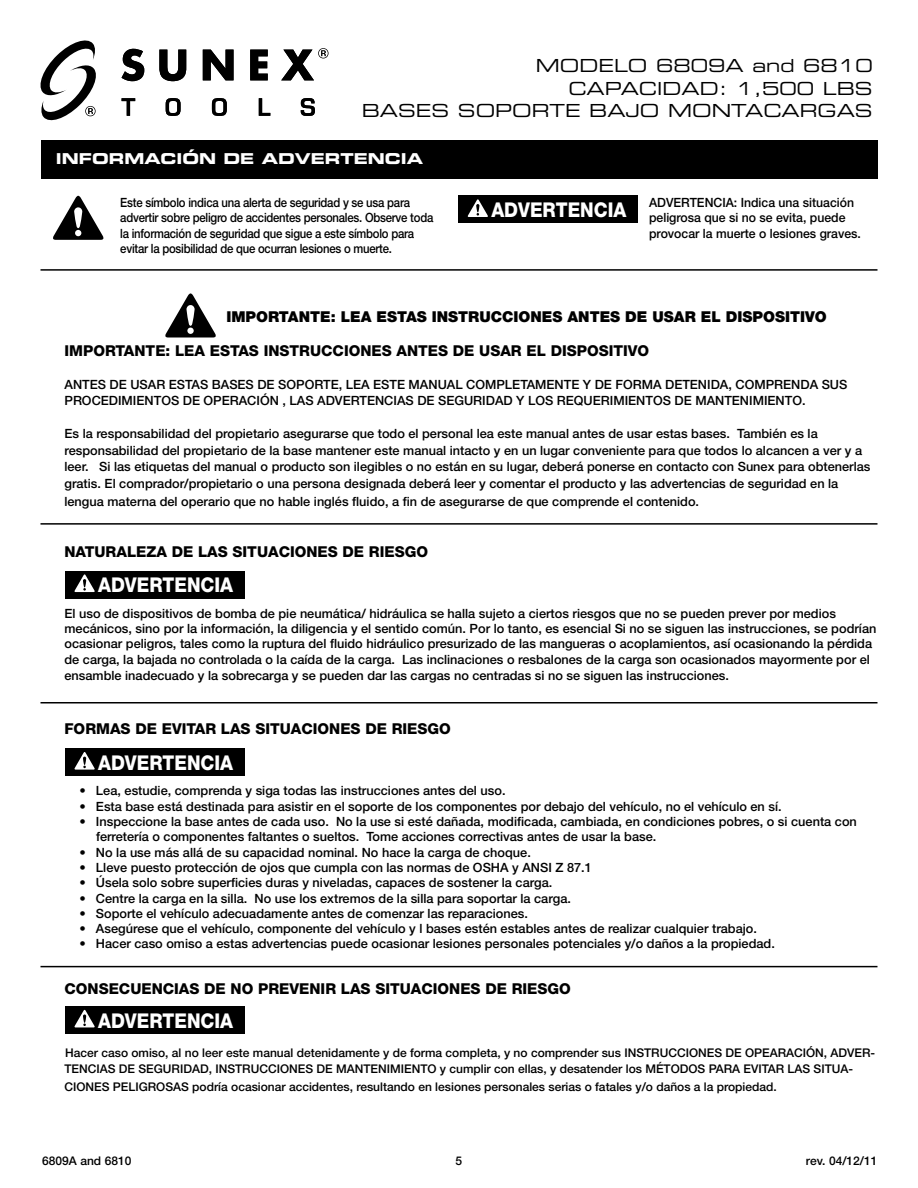
<style>
.page{position:relative;width:918px;height:1188px;background:#fff}
.page>*{position:absolute;margin:0;border:0;box-sizing:border-box;transform-origin:0 0}
.t1{font:800 20.4px "Helvetica Neue LT Std";color:#fff;scale:.9 1}
.t2{font:18px/22.5px "Eurostile LT Std Ex 2";color:#000;text-align:right}
.t3{font:800 15px "Helvetica Neue LT Std";color:#000}
.t4{font:900 15px "Helvetica Neue LT Std";color:#000}
.t5{font:15px "Eurostile LT Std Bold Ex 2";color:#fff}
.t6{font:500 12.75px/16.5px "Helvetica Neue LT Std";color:#000}
.t7{font:500 12.75px/15.3px "Helvetica Neue LT Std";letter-spacing:-.02em;color:#000;scale:.89 1}
.t8{font:500 12.75px/15.3px "Helvetica Neue LT Std";color:#000;scale:.96 1}
.t9{font:500 12px/16.5px "Helvetica Neue LT Std";color:#000}
</style>
<div class="page">
<div style="left:41px;top:140px;width:837px;height:38px;background:#000"></div>
<hr style="left:40px;top:269px;width:838px;height:2px;background:#000">
<hr style="left:40px;top:523px;width:838px;height:2px;background:#000">
<hr style="left:40px;top:702px;width:838px;height:2px;background:#000">
<hr style="left:40px;top:966px;width:838px;height:1px;background:#000">
<svg style="left:53px;top:196px;width:51px;height:44px"></svg>
<svg style="left:165px;top:293px;width:51px;height:45px"></svg>
<div style="left:187px;top:328px;width:7px;height:6px;background:#fff;border-radius:50%"></div>
<div style="left:459px;top:196px;width:179px;height:27px;background:#000"></div>
<svg style="left:467px;top:199px;width:21px;height:18px"></svg>
<div style="left:65px;top:571px;width:180px;height:27px;background:#000"></div>
<svg style="left:74px;top:574px;width:21px;height:18px"></svg>
<div style="left:65px;top:748px;width:180px;height:28px;background:#000"></div>
<svg style="left:74px;top:752px;width:21px;height:18px"></svg>
<div style="left:65px;top:1006px;width:180px;height:28px;background:#000"></div>
<svg style="left:74px;top:1010px;width:21px;height:17px"></svg>
<svg style="left:122px;top:98px;width:13px;height:18px"></svg>
<svg style="left:166px;top:98px;width:15px;height:18px"></svg>
<svg style="left:212px;top:98px;width:15px;height:18px"></svg>
<svg style="left:259px;top:98px;width:11px;height:18px"></svg>
<svg style="left:301px;top:98px;width:14px;height:18px"></svg>
<svg style="left:122px;top:49px;width:22px;height:32px"></svg>
<svg style="left:159px;top:50px;width:27px;height:31px"></svg>
<svg style="left:203px;top:50px;width:31px;height:30px"></svg>
<svg style="left:250px;top:50px;width:18px;height:30px"></svg>
<svg style="left:281px;top:48px;width:48px;height:32px"></svg>
<svg style="left:40px;top:40px;width:56px;height:80px"></svg>
<h2 class="t2" style="left:362px;top:54px;width:512px">MODELO 6809A and 6810<br>CAPACIDAD: 1,500 LBS<br>BASES SOPORTE BAJO MONTACARGAS</h2>
<p class="t5" style="left:56px;top:148px;width:184px">INFORMACIÓN DE</p>
<p class="t5" style="left:262px;top:148px;width:163px">ADVERTENCIA</p>
<p class="t7" style="left:120px;top:195px;width:353px">Este símbolo indica una alerta de seguridad y se usa para advertir sobre peligro de accidentes personales. Observe toda la información de seguridad que sigue a este símbolo para evitar la posibilidad de que ocurran lesiones o muerte.</p>
<p class="t8" style="left:649px;top:195px;width:222px">ADVERTENCIA: Indica una situación peligrosa que si no se evita, puede provocar la muerte o lesiones graves.</p>
<h1 class="t1" style="left:491px;top:198px;width:152px">ADVERTENCIA</h1>
<p class="t4" style="left:226px;top:307px;width:602px">IMPORTANTE: LEA ESTAS INSTRUCCIONES ANTES DE USAR EL DISPOSITIVO</p>
<p class="t3" style="left:64px;top:341px;width:586px">IMPORTANTE: LEA ESTAS INSTRUCCIONES ANTES DE USAR EL DISPOSITIVO</p>
<p class="t6" style="left:64px;top:376px;width:784px">ANTES DE USAR ESTAS BASES DE SOPORTE, LEA ESTE MANUAL COMPLETAMENTE Y DE FORMA DETENIDA, COMPRENDA SUS<br>PROCEDIMIENTOS DE OPERACIÓN , LAS ADVERTENCIAS DE SEGURIDAD Y LOS REQUERIMIENTOS DE MANTENIMIENTO.</p>
<p class="t6" style="left:64px;top:425px;width:807px">Es la responsabilidad del propietario asegurarse que todo el personal lea este manual antes de usar estas bases. También es la responsabilidad del propietario de la base mantener este manual intacto y en un lugar conveniente para que todos lo alcancen a ver y a leer. Si las etiquetas del manual o producto son ilegibles o no están en su lugar, deberá ponerse en contacto con Sunex para obtenerlas gratis. El comprador/propietario o una persona designada deberá leer y comentar el producto y las advertencias de seguridad en la</p>
<p class="t6" style="left:64px;top:493px;width:636px">lengua materna del operario que no hable inglés fluido, a fin de asegurarse de que comprende el contenido.</p>
<p class="t3" style="left:64px;top:543px;width:365px">NATURALEZA DE LAS SITUACIONES DE RIESGO</p>
<h1 class="t1" style="left:98px;top:573px;width:152px">ADVERTENCIA</h1>
<p class="t6" style="left:64px;top:606px;width:813px;line-height:15.3px">El uso de dispositivos de bomba de pie neumática/ hidráulica se halla sujeto a ciertos riesgos que no se pueden prever por medios mecánicos, sino por la información, la diligencia y el sentido común. Por lo tanto, es esencial Si no se siguen las instrucciones, se podrían ocasionar peligros, tales como la ruptura del fluido hidráulico presurizado de las mangueras o acoplamientos, así ocasionando la pérdida de carga, la bajada no controlada o la caída de la carga. Las inclinaciones o resbalones de la carga son ocasionados mayormente por el</p>
<p class="t6" style="left:64px;top:667px;width:666px">ensamble inadecuado y la sobrecarga y se pueden dar las cargas no centradas si no se siguen las instrucciones.</p>
<p class="t3" style="left:64px;top:720px;width:388px">FORMAS DE EVITAR LAS SITUACIONES DE RIESGO</p>
<h1 class="t1" style="left:98px;top:750px;width:152px">ADVERTENCIA</h1>
<p class="t6" style="left:79px;top:783px;width:428px">• Lea, estudie, comprenda y siga todas las instrucciones antes del uso.</p>
<p class="t6" style="left:79px;top:798px;width:704px">• Esta base está destinada para asistir en el soporte de los componentes por debajo del vehículo, no el vehículo en sí.</p>
<p class="t6" style="left:96px;top:814px;width:762px;line-height:15.3px;text-indent:-17px">• Inspeccione la base antes de cada uso. No la use si esté dañada, modificada, cambiada, en condiciones pobres, o si cuenta con ferretería o componentes faltantes o sueltos. Tome acciones correctivas antes de usar la base.</p>
<p class="t6" style="left:79px;top:844px;width:453px">• No la use más allá de su capacidad nominal. No hace la carga de choque.</p>
<p class="t6" style="left:79px;top:859px;width:514px">• Lleve puesto protección de ojos que cumpla con las normas de OSHA y ANSI Z 87.1</p>
<p class="t6" style="left:79px;top:874px;width:474px">• Úsela solo sobre superficies duras y niveladas, capaces de sostener la carga.</p>
<p class="t6" style="left:79px;top:890px;width:493px">• Centre la carga en la silla. No use los extremos de la silla para soportar la carga.</p>
<p class="t6" style="left:79px;top:905px;width:450px">• Soporte el vehículo adecuadamente antes de comenzar las reparaciones.</p>
<p class="t6" style="left:79px;top:920px;width:679px">• Asegúrese que el vehículo, componente del vehículo y l bases estén estables antes de realizar cualquier trabajo.</p>
<p class="t6" style="left:79px;top:936px;width:697px">• Hacer caso omiso a estas advertencias puede ocasionar lesiones personales potenciales y/o daños a la propiedad.</p>
<p class="t3" style="left:64px;top:980px;width:508px">CONSECUENCIAS DE NO PREVENIR LAS SITUACIONES DE RIESGO</p>
<h1 class="t1" style="left:98px;top:1008px;width:152px">ADVERTENCIA</h1>
<p class="t9" style="left:65px;top:1044px;width:812px">Hacer caso omiso, al no leer este manual detenidamente y de forma completa, y no comprender sus INSTRUCCIONES DE OPEARACIÓN, ADVER-<br>TENCIAS DE SEGURIDAD, INSTRUCCIONES DE MANTENIMIENTO y cumplir con ellas, y desatender los MÉTODOS PARA EVITAR LAS SITUA-</p>
<p class="t9" style="left:65px;top:1079px;width:714px">CIONES PELIGROSAS podría ocasionar accidentes, resultando en lesiones personales serias o fatales y/o daños a la propiedad.</p>
<p class="t9" style="left:42px;top:1153px;width:91px">6809A and 6810</p>
<p class="t9" style="left:456px;top:1153px;width:8px">5</p>
<p class="t9" style="left:806px;top:1153px;width:73px">rev. 04/12/11</p>
</div>
